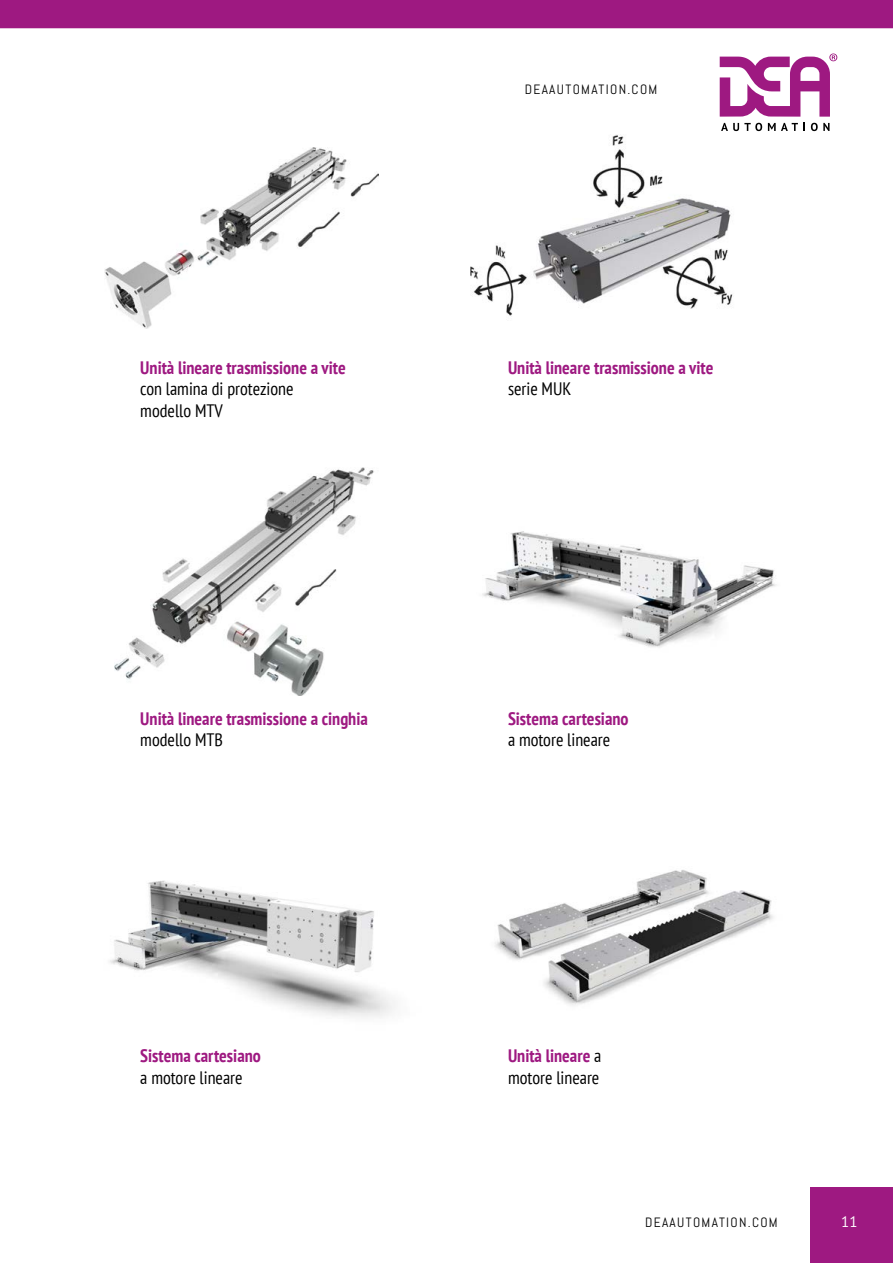
<style>
.page{position:relative;width:893px;height:1263px;background:#fff}
.page>*{position:absolute;margin:0;border:0;box-sizing:border-box;transform-origin:0 0}
.t1{font:700 condensed 18px "PT Sans";color:#9e1981}
.t2{font:condensed 18px/21.6px "PT Sans";color:#000}
.t3{font:15px "PT Sans";color:#fff}
.t4{font:13.5px "Abel";letter-spacing:.1em;color:#000}
.s1{font-weight:700;color:#9e1981}
</style>
<div class="page">
<div style="left:811px;top:1187px;width:82px;height:76px;background:#9e1981"></div>
<svg style="left:721px;top:123px;width:41px;height:8px"></svg>
<svg style="left:768px;top:123px;width:37px;height:8px"></svg>
<svg style="left:811px;top:123px;width:18px;height:8px"></svg>
<svg style="left:720px;top:53px;width:117px;height:64px"></svg>
<img style="left:110px;top:880px;width:285px;height:137px">
<div style="left:0;top:0;width:893px;height:28px;background:#9e1981"></div>
<img style="left:114px;top:467px;width:260px;height:228px">
<img style="left:104px;top:147px;width:274px;height:181px">
<img style="left:470px;top:135px;width:263px;height:181px">
<img style="left:482px;top:531px;width:294px;height:117px">
<img style="left:495px;top:870px;width:278px;height:135px">
<p class="t4" style="left:525px;top:81px;width:134px">DEAAUTOMATION.COM</p>
<p class="t1" style="left:140px;top:355px;width:207px">Unità lineare trasmissione a vite</p>
<p class="t2" style="left:140px;top:378px;width:155px">con lamina di protezione modello MTV</p>
<p class="t1" style="left:508px;top:355px;width:207px">Unità lineare trasmissione a vite</p>
<p class="t2" style="left:508px;top:378px;width:65px">serie MUK</p>
<p class="t1" style="left:140px;top:706px;width:229px">Unità lineare trasmissione a cinghia</p>
<p class="t2" style="left:140px;top:729px;width:84px">modello MTB</p>
<p class="t1" style="left:508px;top:706px;width:122px">Sistema cartesiano</p>
<p class="t2" style="left:508px;top:729px;width:104px">a motore lineare</p>
<p class="t1" style="left:140px;top:1044px;width:122px">Sistema cartesiano</p>
<p class="t2" style="left:140px;top:1066px;width:104px">a motore lineare</p>
<p class="t2" style="left:508px;top:1045px;width:95px"><span class="s1">Unità lineare</span> a motore lineare</p>
<p class="t4" style="left:645px;top:1214px;width:134px">DEAAUTOMATION.COM</p>
<p class="t3" style="left:841px;top:1212px;width:18px">11</p>
</div>
